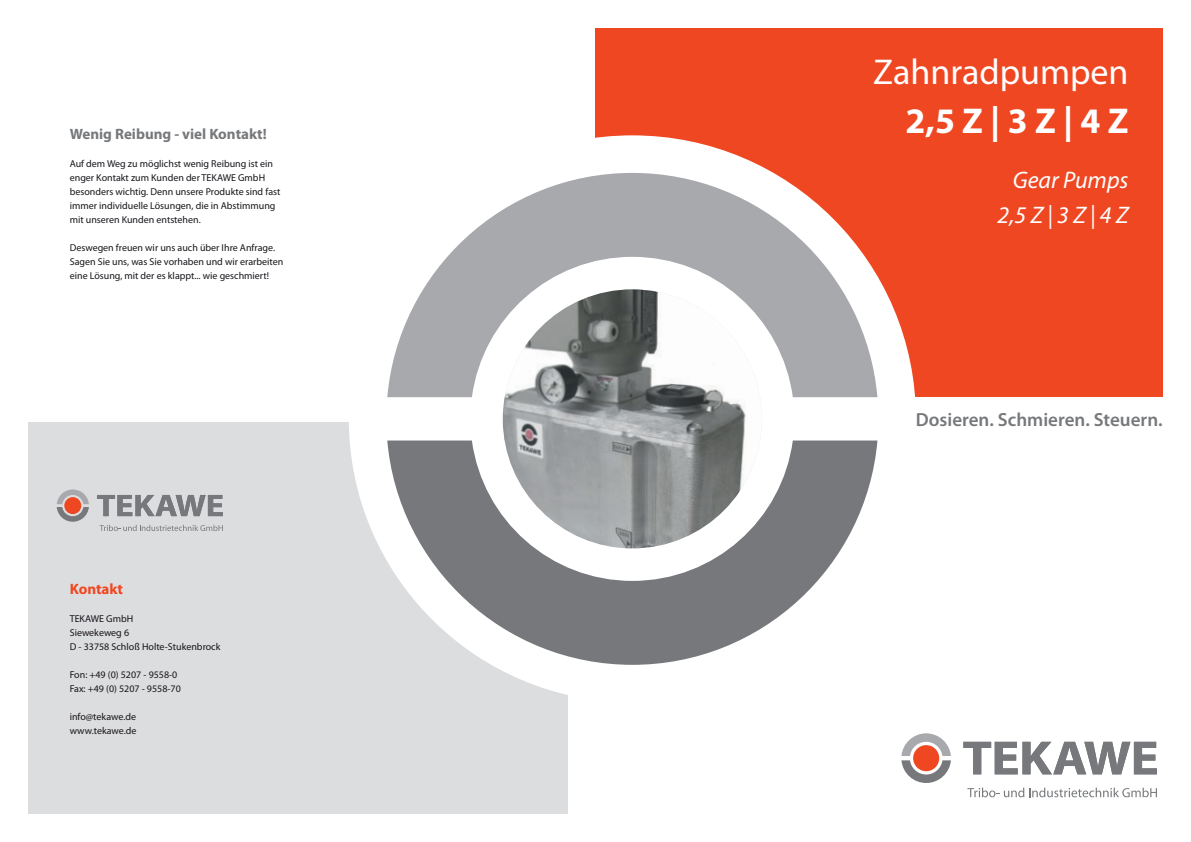
<style>
.page{position:relative;width:1191px;height:842px;background:#fff}
.page>*{position:absolute;margin:0;border:0;box-sizing:border-box;transform-origin:0 0}
.t1{font:36px "Myriad Pro";color:#fff}
.t2{font:700 36px "Myriad Pro";color:#fff}
.t3{font:italic 24px "Myriad Pro";color:#fff}
.t4{font:600 19px "Myriad Pro";color:#76787b}
.t5{font:700 15px "Myriad Pro";color:#76787b}
.t6{font:700 15px "Myriad Pro";color:#ef4722}
.t7{font:10px "Myriad Pro";color:#171419}
</style>
<div class="page">
<div style="left:595px;top:28px;width:567px;height:369px;background:#ef4722"></div>
<div style="left:28px;top:422px;width:540px;height:392px;background:#dcdddf"></div>
<svg style="left:967px;top:788px;width:190px;height:9px"></svg>
<svg style="left:901px;top:733px;width:50px;height:50px"></svg>
<svg style="left:963px;top:742px;width:194px;height:32px"></svg>
<svg style="left:100px;top:525px;width:123px;height:6px"></svg>
<svg style="left:57px;top:489px;width:32px;height:33px"></svg>
<svg style="left:97px;top:495px;width:126px;height:21px"></svg>
<div style="left:349px;top:135px;width:567px;height:567px;background:#fff;border-radius:50%"></div>
<img style="left:503px;top:289px;width:259px;height:259px;border-radius:129px">
<svg style="left:387px;top:440px;width:490px;height:225px"></svg>
<svg style="left:387px;top:173px;width:490px;height:224px;fill:#a8a9ad"></svg>
<p class="t5" style="left:70px;top:124px;width:198px">Wenig Reibung - viel Kontakt!</p>
<p class="t7" style="left:70px;top:157px;width:205px">Auf dem Weg zu möglichst wenig Reibung ist ein</p>
<p class="t7" style="left:70px;top:171px;width:197px">enger Kontakt zum Kunden der TEKAWE GmbH</p>
<p class="t7" style="left:70px;top:185px;width:212px">besonders wichtig. Denn unsere Produkte sind fast</p>
<p class="t7" style="left:70px;top:199px;width:207px">immer individuelle Lösungen, die in Abstimmung</p>
<p class="t7" style="left:70px;top:213px;width:132px">mit unseren Kunden entstehen.</p>
<p class="t7" style="left:70px;top:241px;width:207px">Deswegen freuen wir uns auch über Ihre Anfrage.</p>
<p class="t7" style="left:70px;top:255px;width:215px">Sagen Sie uns, was Sie vorhaben und wir erarbeiten</p>
<p class="t7" style="left:70px;top:269px;width:201px">eine Lösung, mit der es klappt... wie geschmiert!</p>
<p class="t6" style="left:70px;top:579px;width:55px">Kontakt</p>
<p class="t7" style="left:70px;top:612px;width:65px">TEKAWE GmbH</p>
<p class="t7" style="left:70px;top:626px;width:61px">Siewekeweg 6</p>
<p class="t7" style="left:70px;top:640px;width:152px">D - 33758 Schloß Holte-Stukenbrock</p>
<p class="t7" style="left:70px;top:668px;width:109px">Fon: +49 (0) 5207 - 9558-0</p>
<p class="t7" style="left:70px;top:682px;width:113px">Fax: +49 (0) 5207 - 9558-70</p>
<p class="t7" style="left:70px;top:710px;width:68px">info@tekawe.de</p>
<p class="t7" style="left:70px;top:724px;width:68px">www.tekawe.de</p>
<p class="t1" style="left:873px;top:50px;width:257px">Zahnradpumpen</p>
<p class="t2" style="left:905px;top:97px;width:224px">2,5 Z | 3 Z | 4 Z</p>
<p class="t3" style="left:1012px;top:165px;width:117px">Gear Pumps</p>
<p class="t3" style="left:997px;top:200px;width:132px">2,5 Z | 3 Z | 4 Z</p>
<p class="t4" style="left:916px;top:407px;width:248px">Dosieren. Schmieren. Steuern.</p>
</div>
